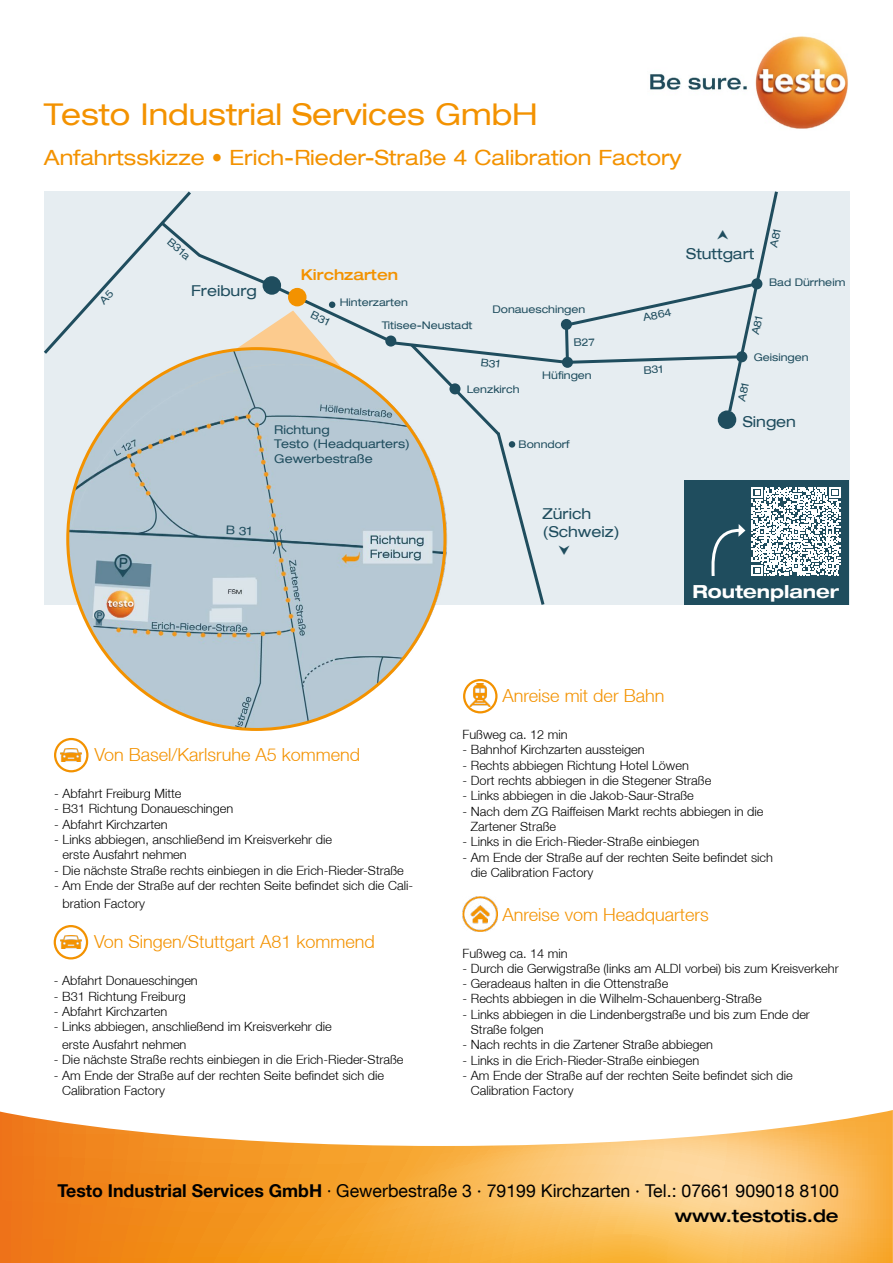
<style>
.page{position:relative;width:893px;height:1263px;background:#fff}
.page>*{position:absolute;margin:0;border:0;box-sizing:border-box;transform-origin:0 0}
.t1{font:expanded 30px "Helvetica Neue LT Com";color:#f39200}
.t2{font:expanded 21px "Helvetica Neue LT Com";color:#f39200}
.t3{font:300 18px "Helvetica Neue";color:#f39200}
.t4{font:700 expanded 18px "Helvetica Neue LT Com";color:#fff}
.t5{font:17.7px "Helvetica Neue LT Com";color:#000}
.t6{font:500 expanded 17.7px "Helvetica Neue LT Com";color:#000}
.t7{font:expanded 15px/18px "Helvetica Neue LT Com";color:#1f4d5e}
.t8{font:500 expanded 15px "Helvetica Neue LT Com";color:#f39200}
.t9{font:300 12.75px/15.3px "Helvetica Neue";color:#000}
.t10{font:expanded 12px/14.4px "Helvetica Neue LT Com";color:#1f4d5e}
.t11{font:expanded 10.5px "Helvetica Neue LT Com";color:#1f4d5e}
.s1{font-weight:700}
.s2{font-family:"Helvetica Neue";font-stretch:condensed}
</style>
<div class="page">
<svg style="left:0;top:1110px;width:893px;height:153px"></svg>
<img style="left:650px;top:36px;width:198px;height:93px">
<img style="left:61px;top:753px;width:21px;height:9px">
<div style="left:54px;top:738px;width:34px;height:34px;border:2px solid #f39200;border-radius:50%"></div>
<img style="left:61px;top:935px;width:20px;height:14px">
<div style="left:54px;top:925px;width:34px;height:34px;border:2px solid #f39200;border-radius:50%"></div>
<img style="left:54px;top:608px;width:441px;height:145px">
<div style="left:685px;top:480px;width:164px;height:125px;background:#1f4d5e"></div>
<img style="left:470px;top:684px;width:21px;height:22px">
<div style="left:463px;top:679px;width:35px;height:34px;border:2px solid #f39200;border-radius:50%"></div>
<img style="left:463px;top:897px;width:34px;height:34px">
<div style="left:96px;top:619px;width:6px;height:7px;background:#648798"></div>
<img style="left:90px;top:608px;width:21px;height:16px">
<svg style="left:44px;top:191px;width:796px;height:417px;background:#ced9de"></svg>
<h1 class="t1" style="left:44px;top:96px;width:495px">Testo Industrial Services GmbH</h1>
<h2 class="t2" style="left:44px;top:144px;width:639px">Anfahrtsskizze • Erich-Rieder-Straße 4 Calibration Factory</h2>
<p class="t11" style="left:173px;top:235px;width:28px;rotate:41deg">B31a</p>
<p class="t7" style="left:191px;top:281px;width:67px">Freiburg</p>
<p class="t8" style="left:301px;top:265px;width:99px">Kirchzarten</p>
<p class="t11" style="left:340px;top:295px;width:70px">Hinterzarten</p>
<p class="t11" style="left:382px;top:319px;width:92px">Titisee-Neustadt</p>
<p class="t11" style="left:492px;top:302px;width:94px">Donaueschingen</p>
<p class="t11" style="left:542px;top:369px;width:51px">Hüfingen</p>
<p class="t10" style="left:274px;top:422px;width:137px">Richtung<br>Testo (Headquarters)<br>Gewerbestraße</p>
<p class="t11" style="left:467px;top:383px;width:54px">Lenzkirch</p>
<p class="t11" style="left:519px;top:437px;width:53px">Bonndorf</p>
<p class="t7" style="left:543px;top:504px;width:79px">Zürich (Schweiz)</p>
<p class="t11" style="left:642px;top:311px;width:31px;rotate:-11deg">A864</p>
<p class="t7" style="left:686px;top:244px;width:70px">Stuttgart</p>
<p class="t11" style="left:769px;top:275px;width:78px">Bad Dürrheim</p>
<p class="t11" style="left:754px;top:350px;width:56px">Geisingen</p>
<p class="t7" style="left:743px;top:412px;width:55px">Singen</p>
<h3 class="t4" style="left:692px;top:579px;width:148px">Routenplaner</h3>
<h3 class="t3" style="left:94px;top:744px;width:267px">Von Basel/Karlsruhe A5 kommend</h3>
<p class="t9" style="left:54px;top:786px;width:129px">- Abfahrt Freiburg Mitte</p>
<p class="t9" style="left:54px;top:801px;width:181px">- B31 Richtung Donaueschingen</p>
<p class="t9" style="left:54px;top:816px;width:115px">- Abfahrt Kirchzarten</p>
<p class="t9" style="left:63px;top:832px;width:271px;text-indent:-8px">- Links abbiegen, anschließend im Kreisverkehr die erste Ausfahrt nehmen</p>
<p class="t9" style="left:54px;top:862px;width:351px">- Die nächste Straße rechts einbiegen in die Erich-Rieder-Straße</p>
<p class="t9" style="left:63px;top:876px;width:352px;line-height:18px;text-indent:-8px">- Am Ende der Straße auf der rechten Seite befindet sich die Cali&shy;bration Factory</p>
<h3 class="t3" style="left:94px;top:931px;width:282px">Von Singen/Stuttgart A81 kommend</h3>
<p class="t9" style="left:54px;top:973px;width:145px">- Abfahrt Donaueschingen</p>
<p class="t9" style="left:54px;top:988px;width:133px">- B31 Richtung Freiburg</p>
<p class="t9" style="left:54px;top:1003px;width:115px">- Abfahrt Kirchzarten</p>
<p class="t9" style="left:62px;top:1017px;width:271px;line-height:18px;text-indent:-8px">- Links abbiegen, anschließend im Kreisverkehr die erste Ausfahrt nehmen</p>
<p class="t9" style="left:54px;top:1052px;width:351px">- Die nächste Straße rechts einbiegen in die Erich-Rieder-Straße</p>
<p class="t9" style="left:62px;top:1067px;width:323px;text-indent:-8px">- Am Ende der Straße auf der rechten Seite befindet sich die<br>Calibration Factory</p>
<h3 class="t3" style="left:503px;top:685px;width:163px">Anreise mit der Bahn</h3>
<p class="t9" style="left:463px;top:727px;width:107px">Fußweg ca. 12 min</p>
<p class="t9" style="left:463px;top:742px;width:184px">- Bahnhof Kirchzarten aussteigen</p>
<p class="t9" style="left:463px;top:757px;width:228px">- Rechts abbiegen Richtung Hotel Löwen</p>
<p class="t9" style="left:463px;top:772px;width:250px">- Dort rechts abbiegen in die Stegener Straße</p>
<p class="t9" style="left:463px;top:788px;width:233px">- Links abbiegen in die Jakob-Saur-Straße</p>
<p class="t9" style="left:471px;top:803px;width:294px;text-indent:-8px">- Nach dem ZG Raiffeisen Markt rechts abbiegen in die<br>Zartener Straße</p>
<p class="t9" style="left:463px;top:834px;width:238px">- Links in die Erich-Rieder-Straße einbiegen</p>
<p class="t9" style="left:471px;top:849px;width:304px;text-indent:-8px">- Am Ende der Straße auf der rechten Seite befindet sich die Calibration Factory</p>
<h3 class="t3" style="left:503px;top:903px;width:208px">Anreise vom Headquarters</h3>
<p class="t9" style="left:463px;top:945px;width:107px">Fußweg ca. 14 min</p>
<p class="t9" style="left:463px;top:960px;width:378px">- Durch die Gerwigstraße (links am ALDI vorbei) bis zum Kreisverkehr</p>
<p class="t9" style="left:463px;top:976px;width:207px">- Geradeaus halten in die Ottenstraße</p>
<p class="t9" style="left:463px;top:991px;width:301px">- Rechts abbiegen in die Wilhelm-Schauenberg-Straße</p>
<p class="t9" style="left:471px;top:1006px;width:341px;text-indent:-8px">- Links abbiegen in die Lindenbergstraße und bis zum Ende der<br>Straße folgen</p>
<p class="t9" style="left:463px;top:1037px;width:252px">- Nach rechts in die Zartener Straße abbiegen</p>
<p class="t9" style="left:463px;top:1052px;width:238px">- Links in die Erich-Rieder-Straße einbiegen</p>
<p class="t9" style="left:471px;top:1067px;width:323px;text-indent:-8px">- Am Ende der Straße auf der rechten Seite befindet sich die<br>Calibration Factory</p>
<h3 class="t5" style="left:57px;top:1180px;width:783px"><span class="s1">Testo Industrial Services GmbH</span> <span class="s2">·</span> Gewerbestraße 3 · 79199 Kirchzarten · Tel.: 07661 909018 8100</h3>
<h3 class="t6" style="left:675px;top:1204px;width:165px">www.testotis.de</h3>
</div>
